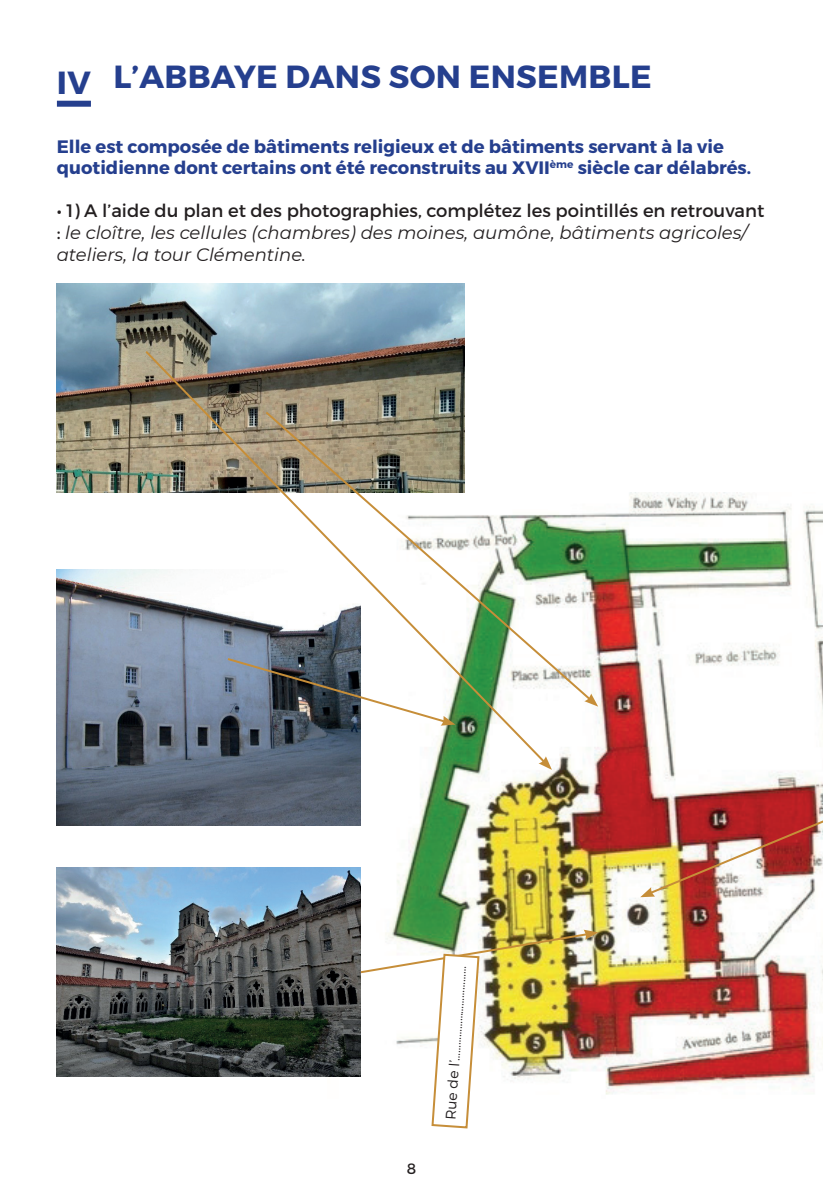
<style>
.page{position:relative;width:823px;height:1191px;background:#fff}
.page>*{position:absolute;margin:0;border:0;box-sizing:border-box;transform-origin:0 0}
.t1{font:700 32px "Montserrat";letter-spacing:.01em;color:#253f8e}
.t2{font:italic 18px/21.6px "Montserrat";color:#231f20}
.t3{font:700 18px/21.6px "Montserrat";color:#253f8e}
.t4{font:15px "Montserrat";color:#231f20}
.t5{font:300 14px "Montserrat";color:#231f20}
.s1{font-style:normal}
</style>
<div class="page">
<div style="left:57px;top:101px;width:34px;height:6px;background:#253f8e"></div>
<img style="left:327px;top:492px;width:495px;height:603px">
<img style="left:57px;top:569px;width:304px;height:257px">
<img style="left:57px;top:867px;width:304px;height:209px">
<img style="left:57px;top:284px;width:407px;height:208px">
<img style="left:639px;top:735px;width:183px;height:162px">
<img style="left:143px;top:349px;width:404px;height:416px">
<svg style="left:538px;top:756px;width:13px;height:14px"></svg>
<img style="left:263px;top:409px;width:329px;height:293px">
<svg style="left:584px;top:693px;width:14px;height:13px"></svg>
<img style="left:358px;top:929px;width:240px;height:200px">
<h1 class="t1" style="left:57px;top:56px;width:596px">IV L’ABBAYE DANS SON ENSEMBLE</h1>
<p class="t3" style="left:57px;top:136px;width:695px">Elle est composée de bâtiments religieux et de bâtiments servant à la vie quotidienne dont certains ont été reconstruits au XVII<sup>ème</sup> siècle car délabrés.</p>
<p class="t2" style="left:57px;top:199px;width:708px"><span class="s1">• 1) A l’aide du plan et des photographies, complétez les pointillés en retrouvant :</span> le cloître, les cellules (chambres) des moines, aumône, bâtiments agricoles/ ateliers, la tour Clémentine.</p>
<p class="t4" style="left:406px;top:1159px;width:11px">8</p>
<p class="t5" style="left:441px;top:1119px;width:155px;rotate:-86deg">Rue de l’………………………………</p>
</div>
